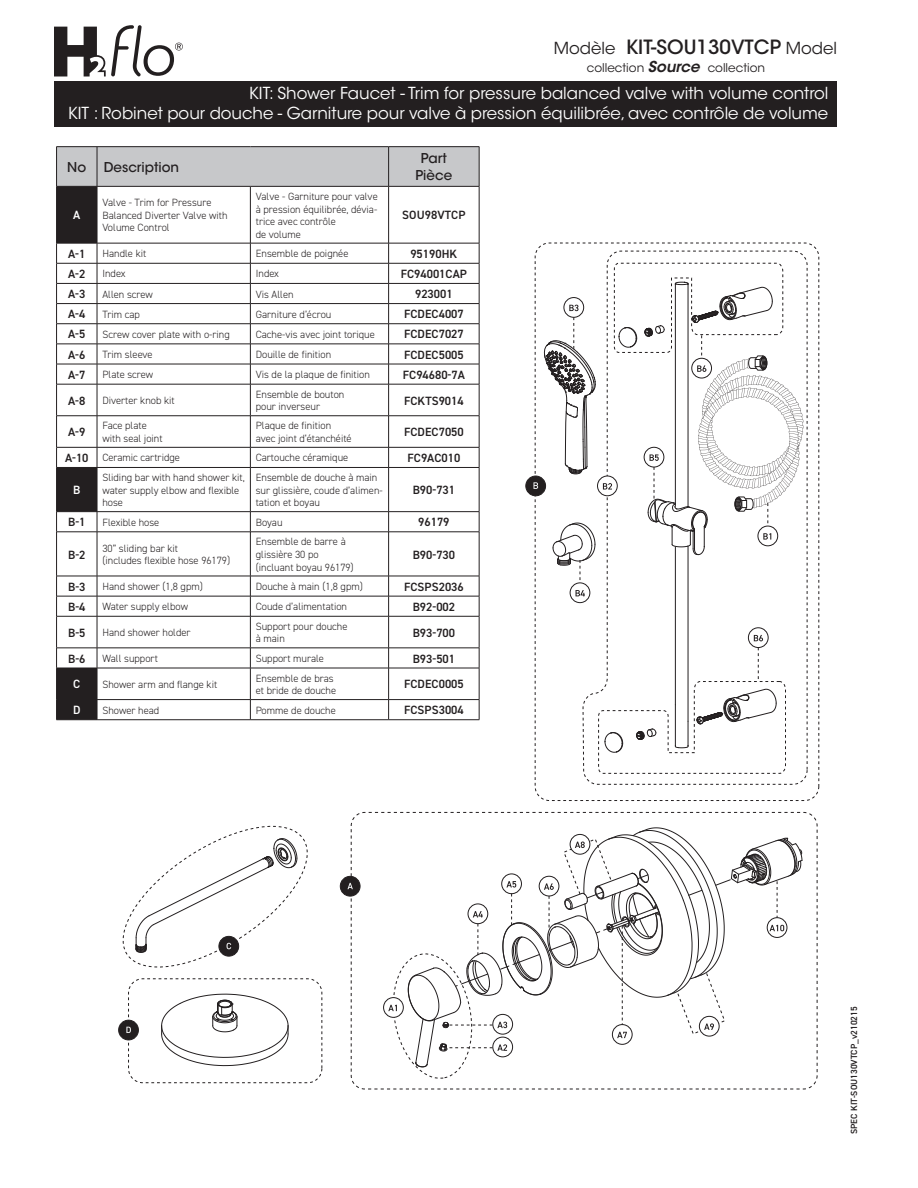
<style>
.page{position:relative;width:918px;height:1188px;background:#fff}
.page>*{position:absolute;margin:0;border:0;box-sizing:border-box;transform-origin:0 0}
.t1{font:500 19.5px "ITC Avant Garde Std";color:#231f20}
.t2{font:16.5px/19.5px "ITC Avant Garde Std";color:#fff;text-align:right}
.t3{font:500 13.5px/16.2px "ITC Avant Garde Std";color:#231f20;text-align:center}
.t4{font:600 12px "DIN2014";letter-spacing:.005em;color:#231f20}
.t5{font:12px "ITC Avant Garde Std";color:#231f20}
.t6{font:600 12px "DIN2014";color:#fff}
.t7{font:300 10.5px/12.6px "DIN2014";color:#231f20}
.t8{font:600 9px "DIN2014";color:#231f20}
.s1{font-weight:400;font-size:16.5px}
.s2{font-weight:600;font-style:italic;font-size:15px}
.s3{font-weight:600;font-size:12px}
</style>
<div class="page">
<div style="left:54px;top:81px;width:783px;height:45px;background:#231f20"></div>
<svg style="left:161px;top:994px;width:128px;height:72px"></svg>
<div style="left:535px;top:243px;width:284px;height:558px;border:1px dashed #231f20;border-radius:14px"></div>
<div style="left:128px;top:978px;width:194px;height:105px;border:1px dashed #231f20;border-radius:14px"></div>
<svg style="left:583px;top:250px;width:225px;height:535px"></svg>
<div style="left:351px;top:812px;width:467px;height:277px;border:1px dashed #231f20;border-radius:14px"></div>
<div style="left:340px;top:876px;width:20px;height:20px;background:#231f20;border-radius:50%"></div>
<div style="left:340px;top:876px;width:20px;height:20px;border:1px solid #231f20;border-radius:50%"></div>
<svg style="left:347px;top:883px;width:6px;height:6px"></svg>
<svg style="left:748px;top:628px;width:20px;height:20px"></svg>
<div style="left:748px;top:627px;width:20px;height:21px;border:1px solid #231f20;border-radius:50%"></div>
<svg style="left:754px;top:635px;width:9px;height:6px"></svg>
<svg style="left:598px;top:647px;width:188px;height:127px"></svg>
<svg style="left:564px;top:298px;width:20px;height:19px"></svg>
<div style="left:564px;top:297px;width:20px;height:21px;border:1px solid #231f20;border-radius:50%"></div>
<svg style="left:569px;top:305px;width:10px;height:6px"></svg>
<svg style="left:544px;top:317px;width:52px;height:158px"></svg>
<svg style="left:570px;top:583px;width:20px;height:20px"></svg>
<div style="left:570px;top:583px;width:20px;height:20px;border:1px solid #231f20;border-radius:50%"></div>
<svg style="left:576px;top:590px;width:9px;height:6px"></svg>
<svg style="left:552px;top:522px;width:44px;height:61px"></svg>
<div style="left:526px;top:476px;width:20px;height:20px;background:#231f20;border-radius:50%"></div>
<div style="left:526px;top:476px;width:20px;height:20px;border:1px solid #231f20;border-radius:50%"></div>
<svg style="left:533px;top:482px;width:5px;height:7px"></svg>
<svg style="left:598px;top:476px;width:19px;height:20px"></svg>
<div style="left:597px;top:476px;width:21px;height:20px;border:1px solid #231f20;border-radius:50%"></div>
<svg style="left:603px;top:263px;width:200px;height:292px"></svg>
<div style="left:383px;top:997px;width:21px;height:21px;border:1px solid #231f20;border-radius:50%"></div>
<svg style="left:388px;top:827px;width:414px;height:252px"></svg>
<svg style="left:122px;top:825px;width:186px;height:143px"></svg>
<div style="left:119px;top:1020px;width:19px;height:20px;background:#231f20;border-radius:50%"></div>
<div style="left:118px;top:1020px;width:21px;height:20px;border:1px solid #231f20;border-radius:50%"></div>
<svg style="left:126px;top:1027px;width:5px;height:6px"></svg>
<svg style="left:56px;top:147px;width:424px;height:573px"></svg>
<hr style="left:56px;top:719px;width:41px;height:1px;background:#231f20">
<hr style="left:97px;top:719px;width:153px;height:1px;background:#231f20">
<hr style="left:250px;top:719px;width:139px;height:1px;background:#231f20">
<hr style="left:389px;top:719px;width:90px;height:1px;background:#231f20">
<hr style="left:56px;top:146px;width:41px;height:1px;background:#231f20">
<hr style="left:56px;top:147px;width:1px;height:39px;background:#231f20">
<hr style="left:97px;top:146px;width:153px;height:1px;background:#231f20">
<hr style="left:250px;top:146px;width:139px;height:1px;background:#231f20">
<hr style="left:389px;top:146px;width:90px;height:1px;background:#231f20">
<hr style="left:479px;top:147px;width:1px;height:39px;background:#231f20">
<hr style="left:56px;top:186px;width:41px;height:1px;background:#231f20">
<hr style="left:97px;top:186px;width:153px;height:1px;background:#231f20">
<hr style="left:250px;top:186px;width:139px;height:1px;background:#231f20">
<hr style="left:389px;top:186px;width:90px;height:1px;background:#231f20">
<svg style="left:54px;top:25px;width:129px;height:51px"></svg>
<h1 class="t1" style="left:554px;top:34px;width:285px"><span class="s1">Modèle</span> KIT-SOU130VTCP <span class="s1">Model</span></h1>
<p class="t5" style="left:587px;top:60px;width:180px">collection <span class="s2">Source</span> collection</p>
<h2 class="t2" style="left:68px;top:84px;width:762px">KIT: Shower Faucet - Trim for pressure balanced valve with volume control<br>KIT : Robinet pour douche - Garniture pour valve à pression équilibrée, avec contrôle de volume</h2>
<p class="t3" style="left:67px;top:159px;width:20px">No</p>
<p class="t3" style="left:104px;top:159px;width:77px">Description</p>
<p class="t3" style="left:415px;top:150px;width:38px">Part<br>Pièce</p>
<p class="t6" style="left:73px;top:207px;width:9px">A</p>
<p class="t7" style="left:102px;top:196px;width:127px">Valve - Trim for Pressure<br>Balanced Diverter Valve with<br>Volume Control</p>
<p class="t7" style="left:256px;top:190px;width:123px">Valve - Garniture pour valve à pression équilibrée, dévia&shy;trice avec contrôle<br>de volume</p>
<p class="t4" style="left:402px;top:207px;width:65px">SOU98VTCP</p>
<p class="t4" style="left:68px;top:246px;width:19px">A-1</p>
<p class="t7" style="left:102px;top:247px;width:45px">Handle kit</p>
<p class="t7" style="left:256px;top:247px;width:94px">Ensemble de poignée</p>
<p class="t4" style="left:410px;top:246px;width:48px">95190HK</p>
<p class="t4" style="left:68px;top:266px;width:19px">A-2</p>
<p class="t7" style="left:102px;top:268px;width:25px">Index</p>
<p class="t7" style="left:256px;top:268px;width:25px">Index</p>
<p class="t4" style="left:401px;top:266px;width:68px">FC94001CAP</p>
<p class="t4" style="left:68px;top:286px;width:19px">A-3</p>
<p class="t7" style="left:102px;top:288px;width:52px">Allen screw</p>
<p class="t7" style="left:256px;top:288px;width:39px">Vis Allen</p>
<p class="t4" style="left:415px;top:286px;width:39px">923001</p>
<p class="t4" style="left:68px;top:306px;width:19px">A-4</p>
<p class="t7" style="left:102px;top:308px;width:39px">Trim cap</p>
<p class="t7" style="left:256px;top:308px;width:77px">Garniture d’écrou</p>
<p class="t4" style="left:404px;top:306px;width:61px">FCDEC4007</p>
<p class="t4" style="left:68px;top:326px;width:19px">A-5</p>
<p class="t7" style="left:102px;top:328px;width:129px">Screw cover plate with o-ring</p>
<p class="t7" style="left:256px;top:328px;width:121px">Cache-vis avec joint torique</p>
<p class="t4" style="left:404px;top:326px;width:61px">FCDEC7027</p>
<p class="t4" style="left:68px;top:347px;width:19px">A-6</p>
<p class="t7" style="left:102px;top:348px;width:52px">Trim sleeve</p>
<p class="t7" style="left:256px;top:348px;width:77px">Douille de finition</p>
<p class="t4" style="left:404px;top:347px;width:61px">FCDEC5005</p>
<p class="t4" style="left:68px;top:367px;width:19px">A-7</p>
<p class="t7" style="left:102px;top:368px;width:52px">Plate screw</p>
<p class="t7" style="left:256px;top:368px;width:116px">Vis de la plaque de finition</p>
<p class="t4" style="left:403px;top:367px;width:64px">FC94680-7A</p>
<p class="t4" style="left:68px;top:393px;width:19px">A-8</p>
<p class="t7" style="left:102px;top:394px;width:74px">Diverter knob kit</p>
<p class="t7" style="left:256px;top:388px;width:90px">Ensemble de bouton pour inverseur</p>
<p class="t4" style="left:404px;top:393px;width:61px">FCKTS9014</p>
<p class="t4" style="left:68px;top:424px;width:19px">A-9</p>
<p class="t7" style="left:102px;top:419px;width:62px">Face plate with seal joint</p>
<p class="t7" style="left:256px;top:419px;width:97px">Plaque de finition avec joint d’étanchéité</p>
<p class="t4" style="left:404px;top:424px;width:61px">FCDEC7050</p>
<p class="t7" style="left:65px;top:452px;width:116px"><span class="s3">A-10</span> Ceramic cartridge</p>
<p class="t7" style="left:256px;top:452px;width:94px">Cartouche céramique</p>
<p class="t4" style="left:407px;top:450px;width:54px">FC9AC010</p>
<p class="t6" style="left:73px;top:482px;width:9px">B</p>
<p class="t7" style="left:102px;top:471px;width:144px">Sliding bar with hand shower kit, water supply elbow and flexible hose</p>
<p class="t7" style="left:256px;top:471px;width:128px">Ensemble de douche à main sur glissière, coude d’alimen&shy;tation et boyau</p>
<p class="t4" style="left:413px;top:482px;width:44px">B90-731</p>
<p class="t4" style="left:68px;top:514px;width:19px">B-1</p>
<p class="t7" style="left:102px;top:516px;width:58px">Flexible hose</p>
<p class="t7" style="left:256px;top:516px;width:28px">Boyau</p>
<p class="t4" style="left:418px;top:514px;width:33px">96179</p>
<p class="t4" style="left:68px;top:546px;width:19px">B-2</p>
<p class="t7" style="left:102px;top:542px;width:129px">30” sliding bar kit<br>(includes flexible hose 96179)</p>
<p class="t7" style="left:256px;top:536px;width:100px">Ensemble de barre à glissière 30 po (incluant boyau 96179)</p>
<p class="t4" style="left:413px;top:546px;width:44px">B90-730</p>
<p class="t4" style="left:68px;top:579px;width:19px">B-3</p>
<p class="t7" style="left:102px;top:580px;width:102px">Hand shower (1,8 gpm)</p>
<p class="t7" style="left:256px;top:580px;width:109px">Douche à main (1,8 gpm)</p>
<p class="t4" style="left:404px;top:579px;width:61px">FCSPS2036</p>
<p class="t4" style="left:68px;top:599px;width:19px">B-4</p>
<p class="t7" style="left:102px;top:600px;width:87px">Water supply elbow</p>
<p class="t7" style="left:256px;top:600px;width:93px">Coude d’alimentation</p>
<p class="t4" style="left:413px;top:599px;width:44px">B92-002</p>
<p class="t4" style="left:68px;top:625px;width:19px">B-5</p>
<p class="t7" style="left:102px;top:626px;width:90px">Hand shower holder</p>
<p class="t7" style="left:256px;top:620px;width:93px">Support pour douche à main</p>
<p class="t4" style="left:413px;top:625px;width:44px">B93-700</p>
<p class="t4" style="left:68px;top:651px;width:19px">B-6</p>
<p class="t7" style="left:102px;top:652px;width:57px">Wall support</p>
<p class="t7" style="left:256px;top:652px;width:70px">Support murale</p>
<p class="t4" style="left:413px;top:651px;width:44px">B93-501</p>
<p class="t6" style="left:73px;top:676px;width:9px">C</p>
<p class="t7" style="left:102px;top:678px;width:116px">Shower arm and flange kit</p>
<p class="t7" style="left:256px;top:672px;width:82px">Ensemble de bras et bride de douche</p>
<p class="t4" style="left:404px;top:676px;width:61px">FCDEC0005</p>
<p class="t6" style="left:73px;top:702px;width:9px">D</p>
<p class="t7" style="left:102px;top:704px;width:58px">Shower head</p>
<p class="t7" style="left:256px;top:704px;width:82px">Pomme de douche</p>
<p class="t4" style="left:404px;top:702px;width:61px">FCSPS3004</p>
<p class="t8" style="left:848px;top:1134px;width:129px;rotate:-90deg">SPEC KIT-SOU130VTCP_v210215</p>
</div>
